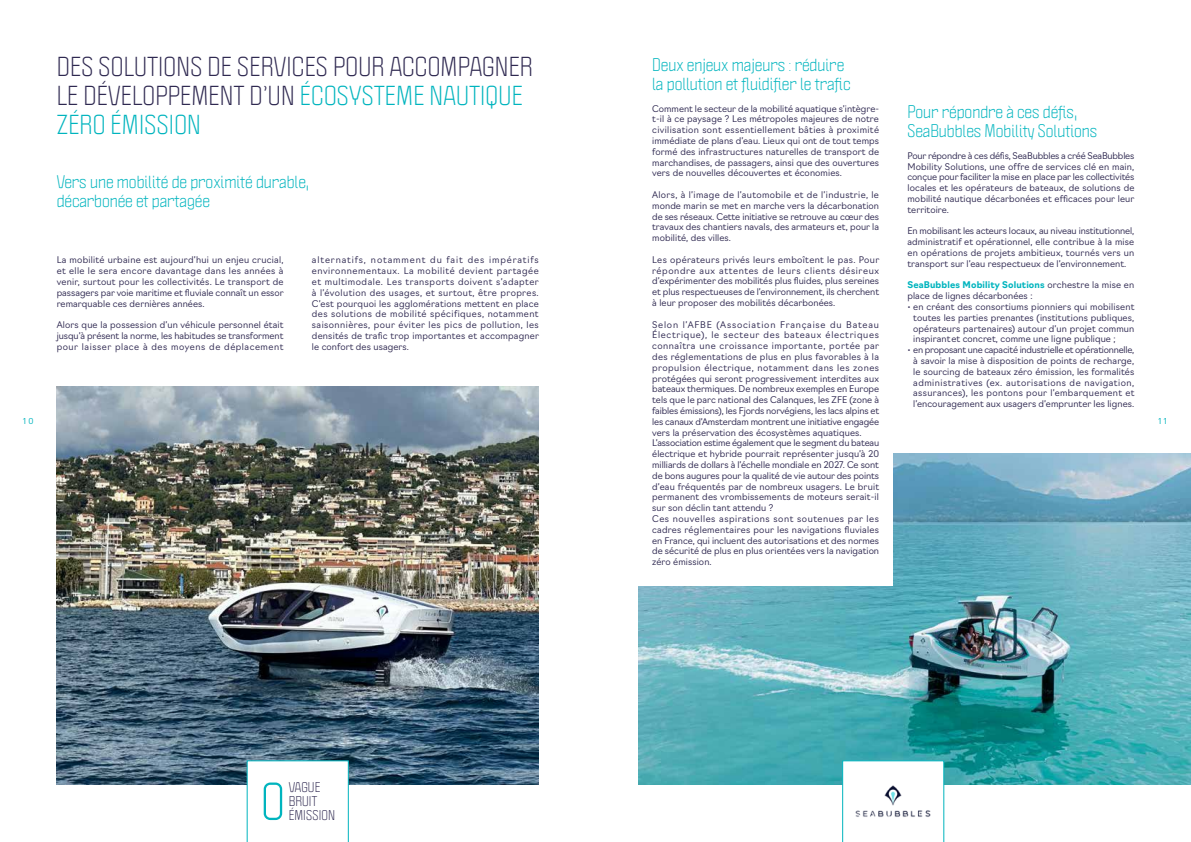
<style>
.page{position:relative;width:1191px;height:842px;background:#fff}
.page>*{position:absolute;margin:0;border:0;box-sizing:border-box;transform-origin:0 0}
.t1{font:24px/29px "Politica";letter-spacing:.01em;color:#2f2951}
.t2{font:16px/19.2px "Politica";color:#00b4be}
.t3{font:12.4px/13.8px "Politica";letter-spacing:.01em;color:#2f2951}
.t4{font:300 9px/10.8px "Navigo";letter-spacing:.01em;color:#2f2951;text-align:justify}
.t5{font:300 8px "Navigo";color:#00b4be}
.s1{color:#00b4be}
.s2{font-weight:700;color:#00b4be}
</style>
<div class="page">
<img style="left:638px;top:453px;width:553px;height:331px">
<img style="left:57px;top:387px;width:482px;height:397px">
<div style="left:638px;top:330px;width:255px;height:256px;background:#fff"></div>
<svg style="left:842px;top:760px;width:102px;height:82px"></svg>
<img style="left:853px;top:781px;width:79px;height:41px">
<svg style="left:247px;top:760px;width:101px;height:82px"></svg>
<h1 class="t1" style="left:57px;top:51px;width:477px">DES SOLUTIONS DE SERVICES POUR ACCOMPAGNER<br>LE DÉVELOPPEMENT D’UN <span class="s1">ÉCOSYSTEME NAUTIQUE<br>ZÉRO ÉMISSION</span></h1>
<h2 class="t2" style="left:652px;top:54px;width:199px">Deux enjeux majeurs : réduire la pollution et fluidifier le trafic</h2>
<p class="t4" style="left:652px;top:102px;width:228px">Comment le secteur de la mobilité aquatique s’intègre&shy;t-il à ce paysage ? Les métropoles majeures de notre civilisation sont essentiellement bâties à proximité immédiate de plans d’eau. Lieux qui ont de tout temps formé des infrastructures naturelles de transport de marchandises, de passagers, ainsi que des ouvertures vers de nouvelles découvertes et économies.</p>
<p class="t4" style="left:652px;top:189px;width:228px">Alors, à l’image de l’automobile et de l’industrie, le monde marin se met en marche vers la décarbonation de ses réseaux. Cette initiative se retrouve au cœur des travaux des chantiers navals, des armateurs et, pour la mobilité, des villes.</p>
<p class="t4" style="left:652px;top:253px;width:229px">Les opérateurs privés leurs emboîtent le pas. Pour répondre aux attentes de leurs clients désireux d’expérimenter des mobilités plus fluides, plus sereines et plus respectueuses de l’environnement, ils cherchent à leur proposer des mobilités décarbonées.</p>
<p class="t4" style="left:652px;top:318px;width:228px;text-align:left">Selon l’AFBE (Association Française du Bateau Électrique), le secteur des bateaux électriques connaîtra une croissance importante, portée par des réglementations de plus en plus favorables à la propulsion électrique, notamment dans les zones protégées qui seront progressivement interdites aux bateaux thermiques. De nombreux exemples en Europe tels que le parc national des Calanques, les ZFE (zone à faibles émissions), les Fjords norvégiens, les lacs alpins et les canaux d’Amsterdam montrent une initiative engagée vers la préservation des écosystèmes aquatiques.<br>L’association estime également que le segment du bateau électrique et hybride pourrait représenter jusqu’à 20 milliards de dollars à l’échelle mondiale en 2027. Ce sont de bons augures pour la qualité de vie autour des points d’eau fréquentés par de nombreux usagers. Le bruit permanent des vrombissements de moteurs serait-il sur son déclin tant attendu ?<br>Ces nouvelles aspirations sont soutenues par les cadres réglementaires pour les navigations fluviales en France, qui incluent des autorisations et des normes de sécurité de plus en plus orientées vers la navigation zéro émission.</p>
<h2 class="t2" style="left:907px;top:101px;width:191px">Pour répondre à ces défis,<br>SeaBubbles Mobility Solutions</h2>
<p class="t4" style="left:907px;top:149px;width:228px">Pour répondre à ces défis, SeaBubbles a créé SeaBubbles Mobility Solutions, une offre de services clé en main, conçue pour faciliter la mise en place par les collectivités locales et les opérateurs de bateaux, de solutions de mobilité nautique décarbonées et efficaces pour leur territoire.</p>
<p class="t4" style="left:907px;top:225px;width:228px">En mobilisant les acteurs locaux, au niveau institutionnel, administratif et opérationnel, elle contribue à la mise en opérations de projets ambitieux, tournés vers un transport sur l’eau respectueux de l’environnement.</p>
<p class="t4" style="left:907px;top:279px;width:228px"><span class="s2">SeaBubbles Mobility Solutions</span> orchestre la mise en place de lignes décarbonées :</p>
<p class="t4" style="left:913px;top:301px;width:223px;text-indent:-6px">• en créant des consortiums pionniers qui mobilisent toutes les parties prenantes (institutions publiques, opérateurs partenaires) autour d’un projet commun inspirant et concret, comme une ligne publique ;</p>
<p class="t4" style="left:913px;top:344px;width:223px;text-indent:-6px">• en proposant une capacité industrielle et opérationnelle, à savoir la mise à disposition de points de recharge, le sourcing de bateaux zéro émission, les formalités administratives (ex. autorisations de navigation, assurances), les pontons pour l’embarquement et l’encouragement aux usagers d’emprunter les lignes.</p>
<h2 class="t2" style="left:57px;top:171px;width:254px">Vers une mobilité de proximité durable, décarbonée et partagée</h2>
<p class="t4" style="left:312px;top:254px;width:228px">alternatifs, notamment du fait des impératifs environnementaux. La mobilité devient partagée et multimodale. Les transports doivent s’adapter à l’évolution des usages, et surtout, être propres.<br>C’est pourquoi les agglomérations mettent en place des solutions de mobilité spécifiques, notamment saisonnières, pour éviter les pics de pollution, les densités de trafic trop importantes et accompagner le confort des usagers.</p>
<p class="t4" style="left:57px;top:254px;width:228px">La mobilité urbaine est aujourd’hui un enjeu crucial, et elle le sera encore davantage dans les années à venir, surtout pour les collectivités. Le transport de passagers par voie maritime et fluviale connaît un essor remarquable ces dernières années.</p>
<p class="t4" style="left:57px;top:319px;width:228px">Alors que la possession d’un véhicule personnel était jusqu’à présent la norme, les habitudes se transforment pour laisser place à des moyens de déplacement</p>
<p class="t5" style="left:23px;top:415px;width:12px">1 0</p>
<p class="t5" style="left:1158px;top:415px;width:10px">1 1</p>
<h3 class="t3" style="left:289px;top:780px;width:48px">VAGUE<br>BRUIT<br>ÉMISSION</h3>
</div>
